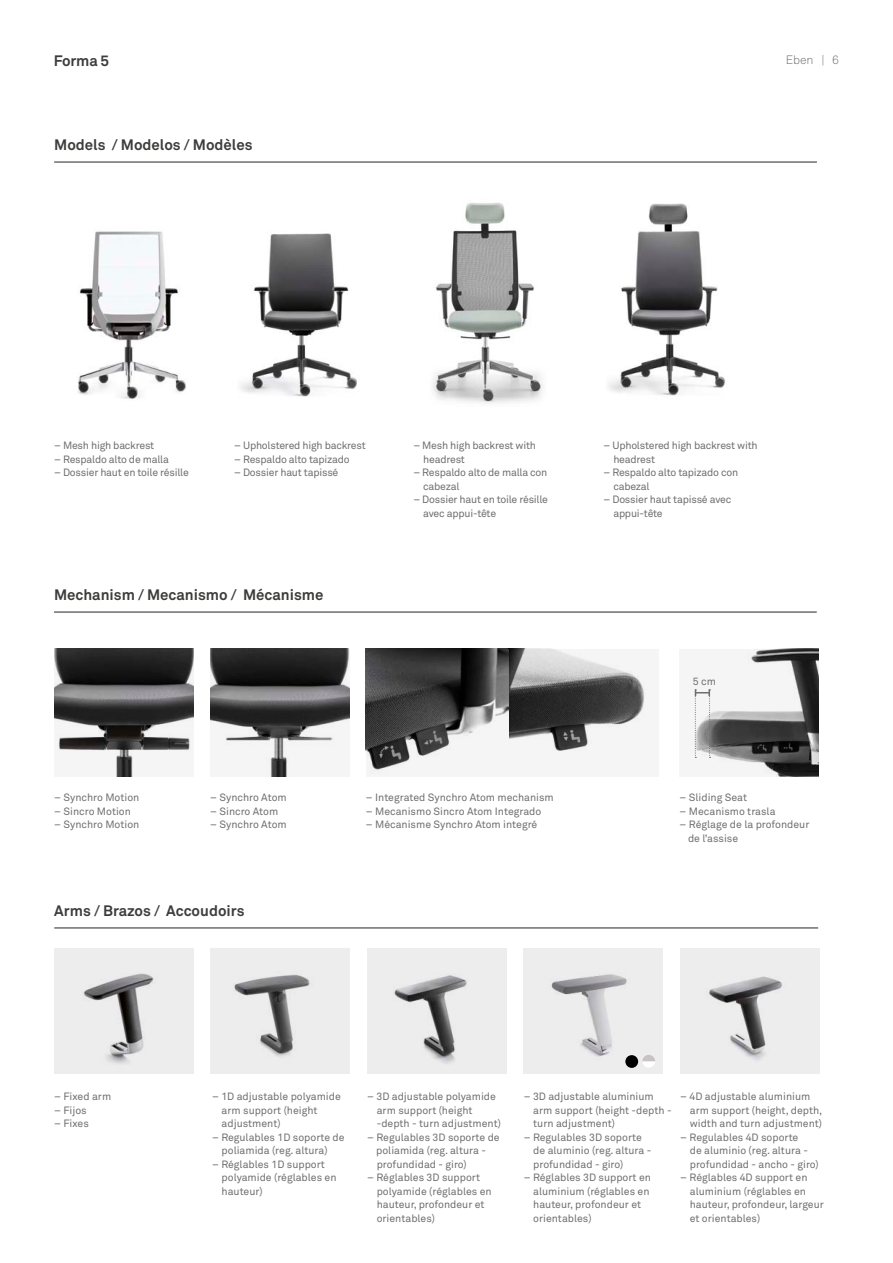
<style>
.page{position:relative;width:893px;height:1263px;background:#fff}
.page>*{position:absolute;margin:0;border:0;box-sizing:border-box;transform-origin:0 0}
.t1{font:700 15px "Akkurat";color:#3c3c3a}
.t2{font:300 12px "Akkurat";color:#6e6e6e}
.t3{font:10.5px/13.5px "Akkurat";color:#6e6e6e}
.t4{font:10.5px/13.5px "Akkurat";letter-spacing:-.02em;color:#6e6e6e}
</style>
<div class="page">
<hr style="left:54px;top:161px;width:763px;height:2px;background:#6e6e6e">
<hr style="left:54px;top:611px;width:763px;height:2px;background:#6e6e6e">
<img style="left:210px;top:649px;width:139px;height:127px">
<div style="left:508px;top:649px;width:151px;height:127px;background:#f5f5f5"></div>
<img style="left:508px;top:649px;width:136px;height:102px">
<img style="left:54px;top:649px;width:139px;height:127px">
<img style="left:78px;top:231px;width:108px;height:168px">
<img style="left:433px;top:202px;width:110px;height:202px">
<img style="left:240px;top:233px;width:117px;height:164px">
<img style="left:608px;top:203px;width:118px;height:193px">
<img style="left:690px;top:649px;width:129px;height:127px">
<svg style="left:695px;top:689px;width:16px;height:69px"></svg>
<svg style="left:366px;top:649px;width:142px;height:125px"></svg>
<hr style="left:54px;top:927px;width:764px;height:2px;background:#6e6e6e">
<div style="left:54px;top:949px;width:139px;height:125px;background:#ededee"></div>
<img style="left:83px;top:973px;width:71px;height:91px">
<div style="left:524px;top:949px;width:139px;height:125px;background:#ededee"></div>
<img style="left:551px;top:974px;width:98px;height:94px">
<div style="left:367px;top:949px;width:139px;height:125px;background:#ededee"></div>
<img style="left:394px;top:975px;width:73px;height:89px">
<div style="left:211px;top:949px;width:139px;height:125px;background:#ededee"></div>
<img style="left:234px;top:974px;width:76px;height:83px">
<div style="left:680px;top:949px;width:139px;height:125px;background:#ededee"></div>
<img style="left:709px;top:976px;width:73px;height:84px">
<div style="left:625px;top:1055px;width:13px;height:13px;background:#000;border-radius:50%"></div>
<svg style="left:642px;top:1055px;width:13px;height:12px"></svg>
<h1 class="t1" style="left:54px;top:51px;width:57px">Forma 5</h1>
<h1 class="t1" style="left:54px;top:135px;width:200px">Models / Modelos / Modèles</h1>
<p class="t2" style="left:786px;top:52px;width:55px">Eben | 6</p>
<p class="t4" style="left:54px;top:438px;width:102px">– Mesh high backrest</p>
<p class="t4" style="left:54px;top:452px;width:116px">– Respaldo alto de malla</p>
<p class="t4" style="left:54px;top:465px;width:136px">– Dossier haut en toile résille</p>
<p class="t4" style="left:234px;top:439px;width:133px">– Upholstered high backrest</p>
<p class="t4" style="left:234px;top:452px;width:117px">– Respaldo alto tapizado</p>
<p class="t4" style="left:234px;top:466px;width:106px">– Dossier haut tapissé</p>
<h1 class="t1" style="left:54px;top:586px;width:271px">Mechanism / Mecanismo / Mécanisme</h1>
<p class="t4" style="left:423px;top:439px;width:114px;text-indent:-10px">– Mesh high backrest with headrest</p>
<p class="t4" style="left:423px;top:466px;width:126px;text-indent:-10px">– Respaldo alto de malla con cabezal</p>
<p class="t4" style="left:423px;top:493px;width:126px;text-indent:-10px">– Dossier haut en toile résille avec appui-tête</p>
<p class="t3" style="left:54px;top:791px;width:87px">– Synchro Motion</p>
<p class="t3" style="left:54px;top:804px;width:78px">– Sincro Motion</p>
<p class="t3" style="left:54px;top:818px;width:87px">– Synchro Motion</p>
<p class="t3" style="left:210px;top:791px;width:78px">– Synchro Atom</p>
<p class="t3" style="left:210px;top:804px;width:70px">– Sincro Atom</p>
<p class="t3" style="left:210px;top:818px;width:78px">– Synchro Atom</p>
<h1 class="t1" style="left:54px;top:901px;width:192px">Arms / Brazos / Accoudoirs</h1>
<p class="t3" style="left:366px;top:791px;width:189px">– Integrated Synchro Atom mechanism</p>
<p class="t3" style="left:366px;top:804px;width:177px">– Mecanismo Sincro Atom Integrado</p>
<p class="t3" style="left:366px;top:818px;width:173px">– Mécanisme Synchro Atom integré</p>
<p class="t4" style="left:613px;top:439px;width:146px;text-indent:-10px">– Upholstered high backrest with headrest</p>
<p class="t4" style="left:613px;top:466px;width:126px;text-indent:-10px">– Respaldo alto tapizado con cabezal</p>
<p class="t4" style="left:613px;top:493px;width:119px;text-indent:-10px">– Dossier haut tapissé avec appui-tête</p>
<p class="t3" style="left:693px;top:675px;width:25px">5 cm</p>
<p class="t3" style="left:679px;top:791px;width:69px">– Sliding Seat</p>
<p class="t3" style="left:679px;top:804px;width:97px">– Mecanismo trasla</p>
<p class="t3" style="left:688px;top:818px;width:123px;text-indent:-9px">– Réglage de la profondeur de l’assise</p>
<p class="t3" style="left:54px;top:1090px;width:59px">– Fixed arm</p>
<p class="t3" style="left:54px;top:1103px;width:34px">– Fijos</p>
<p class="t3" style="left:54px;top:1117px;width:36px">– Fixes</p>
<p class="t3" style="left:222px;top:1090px;width:121px;text-indent:-10px">– 1D adjustable polyamide arm support (height adjustment)</p>
<p class="t3" style="left:222px;top:1130px;width:125px;text-indent:-10px">– Regulables 1D soporte de poliamida (reg. altura)</p>
<p class="t3" style="left:222px;top:1157px;width:116px;text-indent:-10px">– Réglables 1D support polyamide (réglables en hauteur)</p>
<p class="t3" style="left:377px;top:1090px;width:126px;text-indent:-10px">– 3D adjustable polyamide arm support (height -depth - turn adjustment)</p>
<p class="t3" style="left:376px;top:1130px;width:125px;text-indent:-9px">– Regulables 3D soporte de poliamida (reg. altura - profundidad - giro)</p>
<p class="t3" style="left:377px;top:1171px;width:116px;text-indent:-10px">– Réglables 3D support polyamide (réglables en hauteur, profondeur et orientables)</p>
<p class="t3" style="left:533px;top:1090px;width:140px;text-indent:-10px">– 3D adjustable aluminium arm support (height -depth - turn adjustment)</p>
<p class="t3" style="left:533px;top:1130px;width:120px;text-indent:-10px">– Regulables 3D soporte de aluminio (reg. altura - profundidad - giro)</p>
<p class="t3" style="left:533px;top:1171px;width:119px;text-indent:-10px">– Réglables 3D support en aluminium (réglables en hauteur, profondeur et orientables)</p>
<p class="t3" style="left:690px;top:1090px;width:134px;text-indent:-10px">– 4D adjustable aluminium arm support (height, depth, width and turn adjustment)</p>
<p class="t3" style="left:690px;top:1130px;width:131px;text-indent:-10px">– Regulables 4D soporte<br>de aluminio (reg. altura - profundidad - ancho - giro)</p>
<p class="t3" style="left:690px;top:1171px;width:136px;text-indent:-10px">– Réglables 4D support en aluminium (réglables en hauteur, profondeur, largeur et orientables)</p>
</div>
